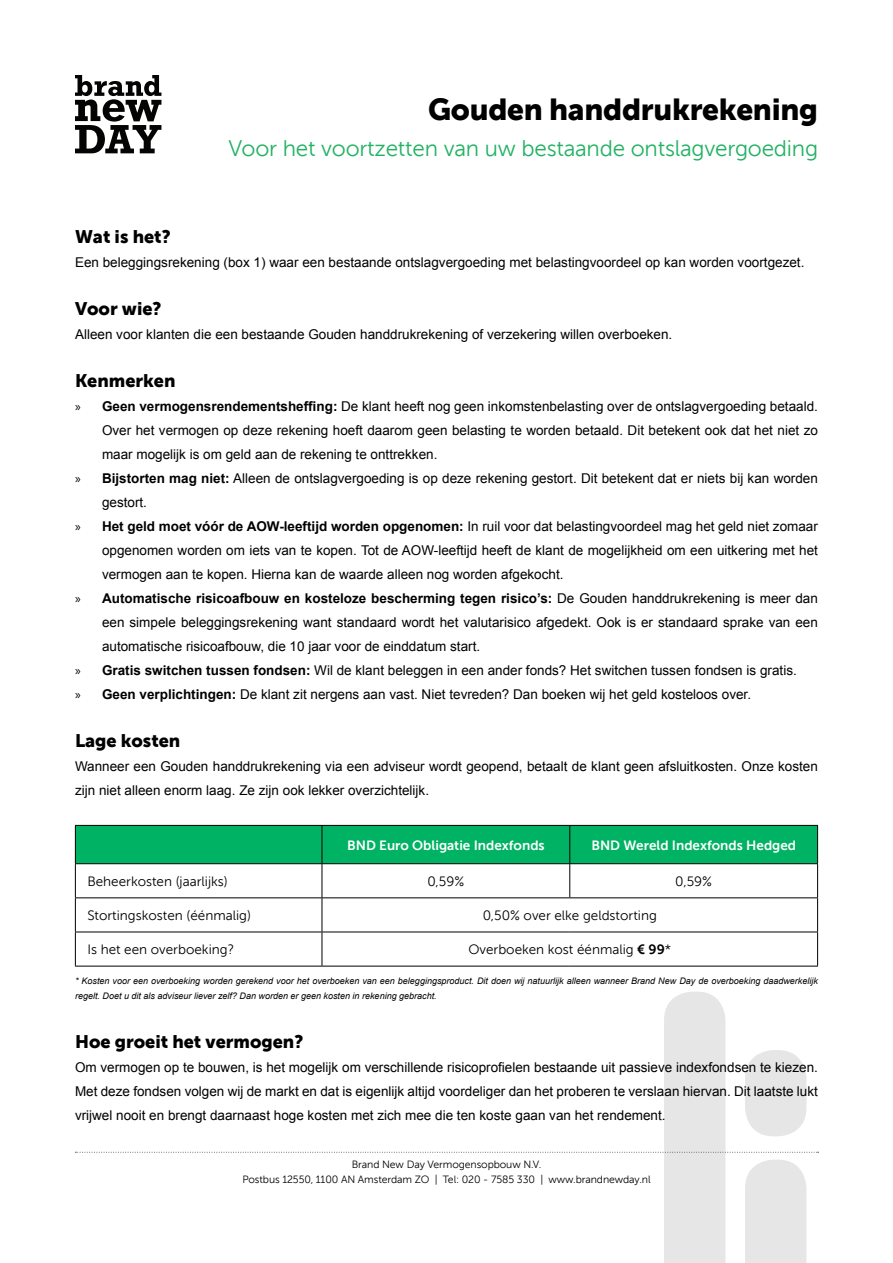
<style>
.page{position:relative;width:893px;height:1263px;background:#fff}
.page>*{position:absolute;margin:0;border:0;box-sizing:border-box;transform-origin:0 0}
.t1{font:30px "Museo Sans 900";letter-spacing:-.01em;color:#000}
.t2{font:22.5px "Museo Sans 300";letter-spacing:-.01em;color:#22b263}
.t3{font:18px "Museo Sans 900";color:#000}
.t4{font:13.5px/24px "Arial";color:#000;text-align:justify}
.t5{font:13.5px "Museo Sans 300";color:#000}
.t6{font:13.5px "Museo Sans 700";color:#fff}
.t7{font:10.5px "Museo Sans 300";letter-spacing:-.01em;color:#000}
.t8{font:italic 9px/15px "Arial";color:#000}
.s1{font-family:"Myriad Pro"}
.s2{font-weight:700}
.s3{font-family:"Museo Sans 700"}
</style>
<div class="page">
<div style="left:76px;top:826px;width:741px;height:37px;background:#00b263"></div>
<hr style="left:75px;top:825px;width:247px;height:1px;background:#000">
<hr style="left:75px;top:826px;width:1px;height:37px;background:#000">
<hr style="left:322px;top:825px;width:248px;height:1px;background:#000">
<hr style="left:322px;top:826px;width:1px;height:37px;background:#000">
<hr style="left:570px;top:825px;width:248px;height:1px;background:#000">
<hr style="left:569px;top:826px;width:1px;height:37px;background:#000">
<hr style="left:817px;top:826px;width:1px;height:37px;background:#000">
<hr style="left:75px;top:863px;width:247px;height:1px;background:#000">
<hr style="left:75px;top:864px;width:1px;height:33px;background:#000">
<hr style="left:322px;top:863px;width:248px;height:1px;background:#000">
<hr style="left:322px;top:864px;width:1px;height:33px;background:#000">
<hr style="left:570px;top:863px;width:248px;height:1px;background:#000">
<hr style="left:569px;top:864px;width:1px;height:33px;background:#000">
<hr style="left:817px;top:864px;width:1px;height:33px;background:#000">
<hr style="left:75px;top:897px;width:247px;height:1px;background:#000">
<hr style="left:75px;top:898px;width:1px;height:33px;background:#000">
<hr style="left:322px;top:897px;width:248px;height:1px;background:#000">
<hr style="left:322px;top:898px;width:1px;height:33px;background:#000">
<hr style="left:570px;top:897px;width:248px;height:1px;background:#000">
<hr style="left:817px;top:898px;width:1px;height:33px;background:#000">
<hr style="left:75px;top:931px;width:247px;height:1px;background:#000">
<hr style="left:75px;top:932px;width:1px;height:34px;background:#000">
<hr style="left:322px;top:931px;width:248px;height:1px;background:#000">
<hr style="left:322px;top:932px;width:1px;height:34px;background:#000">
<hr style="left:570px;top:931px;width:248px;height:1px;background:#000">
<hr style="left:817px;top:932px;width:1px;height:34px;background:#000">
<hr style="left:75px;top:966px;width:247px;height:1px;background:#000">
<hr style="left:322px;top:966px;width:248px;height:1px;background:#000">
<hr style="left:570px;top:966px;width:248px;height:1px;background:#000">
<svg style="left:75px;top:991px;width:744px;height:272px"></svg>
<svg style="left:75px;top:75px;width:86px;height:78px"></svg>
<p class="t1" style="left:428px;top:92px;width:391px">Gouden handdrukrekening</p>
<p class="t2" style="left:229px;top:136px;width:591px">Voor het voortzetten van uw bestaande ontslagvergoeding</p>
<p class="t3" style="left:75px;top:226px;width:97px">Wat is het?</p>
<p class="t4" style="left:75px;top:250px;width:731px">Een beleggingsrekening (box 1) waar een bestaande ontslagvergoeding met belastingvoordeel op kan worden voortgezet.</p>
<p class="t3" style="left:75px;top:298px;width:88px">Voor wie?</p>
<p class="t4" style="left:75px;top:322px;width:599px">Alleen voor klanten die een bestaande Gouden handdrukrekening of verzekering willen overboeken.</p>
<p class="t3" style="left:75px;top:370px;width:102px">Kenmerken</p>
<p class="t4" style="left:102px;top:394px;width:717px;text-indent:-27px"><span class="s1">»</span> <span class="s2">Geen vermogensrendementsheffing:</span> De klant heeft nog geen inkomstenbelasting over de ontslagvergoeding betaald.<br>Over het vermogen op deze rekening hoeft daarom geen belasting te worden betaald. Dit betekent ook dat het niet zo maar mogelijk is om geld aan de rekening te onttrekken.</p>
<p class="t4" style="left:102px;top:466px;width:717px;text-indent:-27px"><span class="s1">»</span> <span class="s2">Bijstorten mag niet:</span> Alleen de ontslagvergoeding is op deze rekening gestort. Dit betekent dat er niets bij kan worden gestort.</p>
<p class="t4" style="left:102px;top:514px;width:717px;text-indent:-27px"><span class="s1">»</span> <span class="s2">Het geld moet vóór de AOW-leeftijd worden opgenomen:</span> In ruil voor dat belastingvoordeel mag het geld niet zomaar opgenomen worden om iets van te kopen. Tot de AOW-leeftijd heeft de klant de mogelijkheid om een uitkering met het vermogen aan te kopen. Hierna kan de waarde alleen nog worden afgekocht.</p>
<p class="t4" style="left:102px;top:586px;width:717px;text-indent:-27px"><span class="s1">»</span> <span class="s2">Automatische risicoafbouw en kosteloze bescherming tegen risico’s:</span> De Gouden handdrukrekening is meer dan een simpele beleggingsrekening want standaard wordt het valutarisico afgedekt. Ook is er standaard sprake van een automatische risicoafbouw, die 10 jaar voor de einddatum start.</p>
<p class="t4" style="left:75px;top:658px;width:723px"><span class="s1">»</span> <span class="s2">Gratis switchen tussen fondsen:</span> Wil de klant beleggen in een ander fonds? Het switchen tussen fondsen is gratis.</p>
<p class="t4" style="left:75px;top:682px;width:678px"><span class="s1">»</span> <span class="s2">Geen verplichtingen:</span> De klant zit nergens aan vast. Niet tevreden? Dan boeken wij het geld kosteloos over.</p>
<p class="t3" style="left:75px;top:730px;width:107px">Lage kosten</p>
<p class="t4" style="left:75px;top:754px;width:744px">Wanneer een Gouden handdrukrekening via een adviseur wordt geopend, betaalt de klant geen afsluitkosten. Onze kosten zijn niet alleen enorm laag. Ze zijn ook lekker overzichtelijk.</p>
<p class="t6" style="left:347px;top:837px;width:199px">BND Euro Obligatie Indexfonds</p>
<p class="t6" style="left:591px;top:837px;width:206px">BND Wereld Indexfonds Hedged</p>
<p class="t5" style="left:87px;top:874px;width:142px">Beheerkosten (jaarlijks)</p>
<p class="t5" style="left:427px;top:874px;width:38px">0,59%</p>
<p class="t5" style="left:675px;top:874px;width:38px">0,59%</p>
<p class="t5" style="left:87px;top:908px;width:165px">Stortingskosten (éénmalig)</p>
<p class="t5" style="left:483px;top:908px;width:176px">0,50% over elke geldstorting</p>
<p class="t5" style="left:87px;top:942px;width:148px">Is het een overboeking?</p>
<p class="t5" style="left:468px;top:942px;width:204px">Overboeken kost éénmalig <span class="s3">€ 99</span>*</p>
<p class="t8" style="left:75px;top:974px;width:744px">* Kosten voor een overboeking worden gerekend voor het overboeken van een beleggingsproduct. Dit doen wij natuurlijk alleen wanneer Brand New Day de overboeking daadwerkelijk regelt. Doet u dit als adviseur liever zelf? Dan worden er geen kosten in rekening gebracht.</p>
<p class="t3" style="left:75px;top:1031px;width:230px">Hoe groeit het vermogen?</p>
<p class="t4" style="left:75px;top:1055px;width:744px">Om vermogen op te bouwen, is het mogelijk om verschillende risicoprofielen bestaande uit passieve indexfondsen te kiezen.<br>Met deze fondsen volgen wij de markt en dat is eigenlijk altijd voordeliger dan het proberen te verslaan hiervan. Dit laatste lukt vrijwel nooit en brengt daarnaast hoge kosten met zich mee die ten koste gaan van het rendement.</p>
<p class="t7" style="left:352px;top:1158px;width:191px">Brand New Day Vermogensopbouw N.V.</p>
<p class="t7" style="left:242px;top:1173px;width:410px">Postbus 12550, 1100 AN Amsterdam ZO | Tel: 020 - 7585 330 | www.brandnewday.nl</p>
</div>
